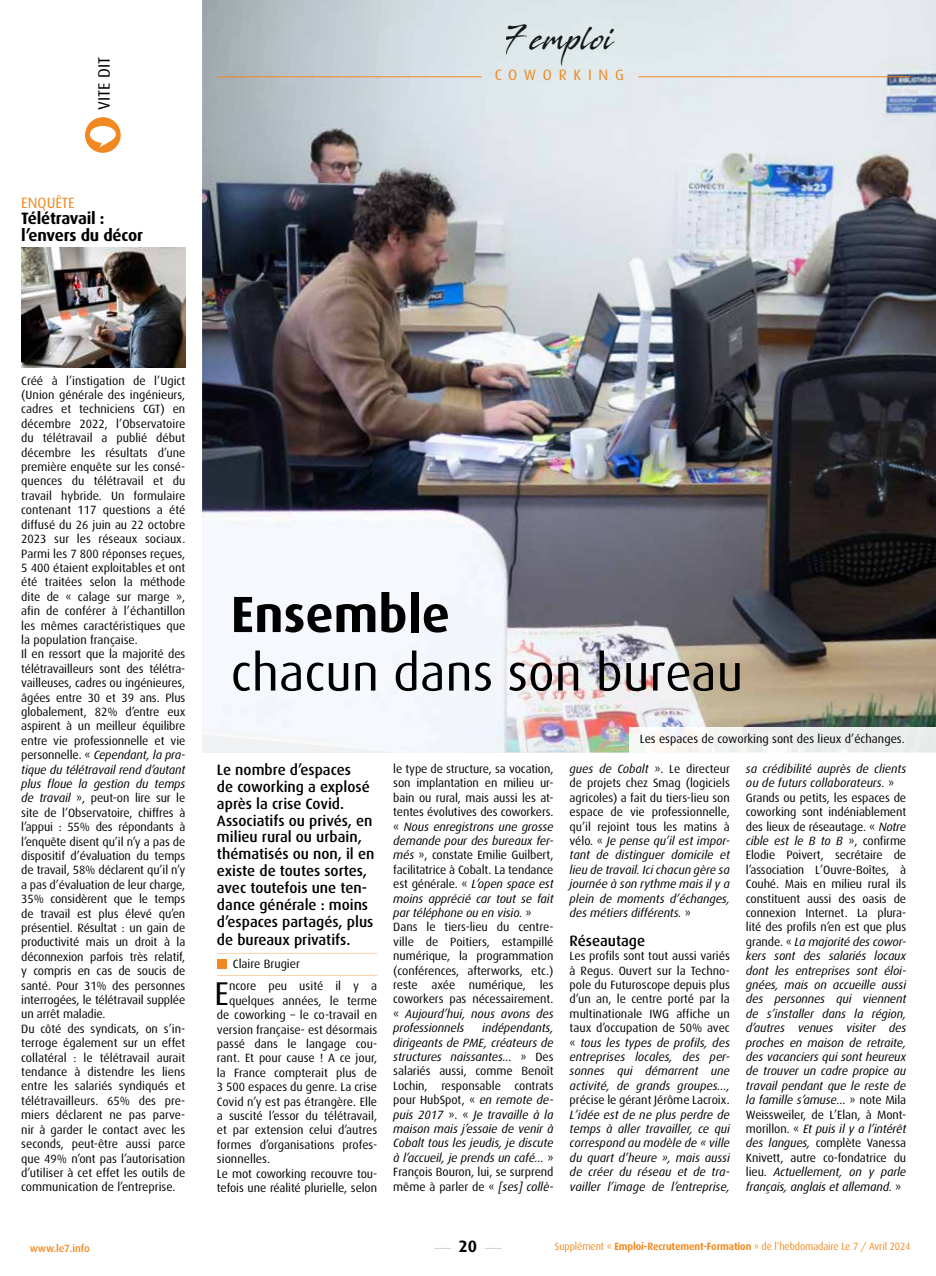
<style>
.page{position:relative;width:936px;height:1276px;background:#fff}
.page>*{position:absolute;margin:0;border:0;box-sizing:border-box;transform-origin:0 0}
.t1{font:51px "Dax";color:#000}
.t2{font:700 51px "Dax";color:#000}
.t3{font:33px "Dax";color:#000}
.t4{font:32.1px "Stingray";letter-spacing:.04em;color:#000;scale:.74 1}
.t5{font:700 16.5px/16.5px "Dax";letter-spacing:-.01em;color:#000}
.t6{font:16.5px "Dax";color:#000}
.t7{font:500 15px/17px "Dax";color:#000}
.t8{font:15px "Dax";letter-spacing:.45em;color:#f18821}
.t9{font:15px "Dax";color:#f18821}
.t10{font:12px/14.4px "Dax";letter-spacing:-.005em;color:#000}
.t11{font:italic 12px/14.4px "Dax";letter-spacing:-.01em;color:#000;text-align:justify}
.t12{font:10.5px "Dax";letter-spacing:-.01em;color:#f28a22;scale:.95 1}
.t13{font:500 10.5px "Dax";letter-spacing:-.01em;color:#f18823}
.s1{font-style:italic}
.s2{font-style:normal}
.s3{font-weight:700}
</style>
<div class="page">
<svg style="left:434px;top:1248px;width:17px;height:1px"></svg>
<svg style="left:485px;top:1248px;width:17px;height:1px"></svg>
<img style="left:202px;top:0;width:733px;height:752px">
<hr style="left:217px;top:953px;width:160px;height:1px;background:#f18821">
<div style="left:217px;top:959px;width:9px;height:9px;background:#f18821"></div>
<hr style="left:217px;top:975px;width:160px;height:1px;background:#f18821">
<hr style="left:217px;top:77px;width:264px;height:1px;background:#f18821">
<hr style="left:638px;top:77px;width:272px;height:1px;background:#f18821">
<svg style="left:85px;top:117px;width:36px;height:36px"></svg>
<div style="left:629px;top:727px;width:306px;height:25px;background:linear-gradient(to right,#faf8f6,#e5eae9)"></div>
<img style="left:21px;top:248px;width:164px;height:120px">
<h3 class="t6" style="left:95px;top:110px;width:54px;rotate:-90deg">VITE DIT</h3>
<p class="t9" style="left:21px;top:194px;width:55px">ENQUÊTE</p>
<h3 class="t5" style="left:21px;top:210px;width:123px">Télétravail : l’envers du décor</h3>
<h3 class="t4" style="left:504px;top:17px;width:149px">7 emploi</h3>
<p class="t8" style="left:494px;top:66px;width:131px">COWORKING</p>
<p class="t10" style="left:21px;top:373px;width:166px">Créé à l’instigation de l’Ugict (Union générale des ingénieurs, cadres et techniciens CGT) en décembre 2022, l’Observatoire du télétravail a publié début décembre les résultats d’une première enquête sur les consé&shy;quences du télétravail et du travail hybride. Un formulaire contenant 117 questions a été diffusé du 26 juin au 22 octobre<br>2023 sur les réseaux sociaux.<br>Parmi les 7 800 réponses reçues,<br>5 400 étaient exploitables et ont été traitées selon la méthode dite de « calage sur marge », afin de conférer à l’échantillon les mêmes caractéristiques que la population française.<br>Il en ressort que la majorité des télétravailleurs sont des télétra&shy;vailleuses, cadres ou ingénieures, âgées entre 30 et 39 ans. Plus globalement, 82% d’entre eux aspirent à un meilleur équilibre entre vie professionnelle et vie personnelle. « <span class="s1">Cependant, la pra&shy;tique du télétravail rend d’autant plus floue la gestion du temps de travail</span> », peut-on lire sur le site de l’Observatoire, chiffres à l’appui : 55% des répondants à l’enquête disent qu’il n’y a pas de dispositif d’évaluation du temps de travail, 58% déclarent qu’il n’y a pas d’évaluation de leur charge,<br>35% considèrent que le temps de travail est plus élevé qu’en présentiel. Résultat : un gain de productivité mais un droit à la déconnexion parfois très relatif, y compris en cas de soucis de santé. Pour 31% des personnes interrogées, le télétravail supplée un arrêt maladie.<br>Du côté des syndicats, on s’in&shy;terroge également sur un effet collatéral : le télétravail aurait tendance à distendre les liens entre les salariés syndiqués et télétravailleurs. 65% des pre&shy;miers déclarent ne pas parve&shy;nir à garder le contact avec les seconds, peut-être aussi parce que 49% n’ont pas l’autorisation d’utiliser à cet effet les outils de communication de l’entreprise.</p>
<h1 class="t2" style="left:231px;top:585px;width:220px">Ensemble</h1>
<h1 class="t1" style="left:231px;top:644px;width:514px">chacun dans son bureau</h1>
<p class="t7" style="left:217px;top:761px;width:159px">Le nombre d’espaces<br>de coworking a explosé après la crise Covid.<br>Associatifs ou privés, en milieu rural ou urbain, thématisés ou non, il en existe de toutes sortes, avec toutefois une ten&shy;dance générale : moins d’espaces partagés, plus de bureaux privatifs.</p>
<p class="t10" style="left:233px;top:956px;width:69px">Claire Brugier</p>
<h2 class="t3" style="left:214px;top:975px;width:16px">E</h2>
<p class="t10" style="left:229px;top:979px;width:150px">ncore peu usité il y a</p>
<p class="t10" style="left:229px;top:993px;width:150px">quelques années, le terme</p>
<p class="t10" style="left:217px;top:1008px;width:162px">de coworking – le co-travail en</p>
<p class="t10" style="left:217px;top:1022px;width:162px">version française- est désormais</p>
<p class="t10" style="left:217px;top:1036px;width:162px">passé dans le langage cou-</p>
<p class="t10" style="left:217px;top:1051px;width:162px">rant. Et pour cause ! A ce jour,</p>
<p class="t10" style="left:217px;top:1065px;width:162px">la France compterait plus de</p>
<p class="t10" style="left:217px;top:1080px;width:162px">3 500 espaces du genre. La crise</p>
<p class="t10" style="left:217px;top:1094px;width:162px">Covid n’y est pas étrangère. Elle</p>
<p class="t10" style="left:217px;top:1108px;width:162px">a suscité l’essor du télétravail,</p>
<p class="t10" style="left:217px;top:1123px;width:162px">et par extension celui d’autres</p>
<p class="t10" style="left:217px;top:1137px;width:162px">formes d’organisations profes-</p>
<p class="t10" style="left:217px;top:1152px;width:55px">sionnelles.</p>
<p class="t10" style="left:217px;top:1166px;width:162px">Le mot coworking recouvre tou-</p>
<p class="t10" style="left:217px;top:1180px;width:162px">tefois une réalité plurielle, selon</p>
<p class="t10" style="left:393px;top:761px;width:162px">le type de structure, sa vocation, son implantation en milieu ur&shy;bain ou rural, mais aussi les at&shy;tentes évolutives des coworkers. « <span class="s1">Nous enregistrons une grosse demande pour des bureaux fer&shy;més</span> », constate Emilie Guilbert, facilitatrice à Cobalt. La tendance est générale. « <span class="s1">L’open space est moins apprécié car tout se fait par téléphone ou en visio.</span> »<br>Dans le tiers-lieu du centre&shy;ville de Poitiers, estampillé numérique, la programmation (conférences, afterworks, etc.) reste axée numérique, les coworkers pas nécessairement. « <span class="s1">Aujourd’hui, nous avons des professionnels</span></p>
<p class="t11" style="left:393px;top:1021px;width:162px;text-indent:89px">indépendants, dirigeants de PME, créateurs de structures naissantes… <span class="s2">» Des salariés aussi, comme Benoît Lochin, responsable contrats pour HubSpot, «</span> en remote de&shy;puis 2017 <span class="s2">». «</span> Je travaille à la maison mais j’essaie de venir à Cobalt tous les jeudis, je discute à l’accueil, je prends un café... <span class="s2">» François Bouron, lui, se surprend même à parler de «</span> [ses] collè-</p>
<p class="t10" style="left:640px;top:732px;width:266px">Les espaces de coworking sont des lieux d’échanges.</p>
<p class="t11" style="left:569px;top:761px;width:162px">gues de Cobalt <span class="s2">». Le directeur de projets chez Smag (logiciels agricoles) a fait du tiers-lieu son espace de vie professionnelle, qu’il rejoint tous les matins à vélo. «</span> Je pense qu’il est impor&shy;tant de distinguer domicile et lieu de travail. Ici chacun gère sa journée à son rythme mais il y a plein de moments d’échanges, des métiers différents. <span class="s2">»</span></p>
<p class="t7" style="left:569px;top:932px;width:77px">Réseautage</p>
<p class="t10" style="left:569px;top:949px;width:162px;text-align:justify">Les profils sont tout aussi variés à Regus. Ouvert sur la Techno&shy;pole du Futuroscope depuis plus d’un an, le centre porté par la multinationale IWG affiche un taux d’occupation de 50% avec « <span class="s1">tous les types de profils, des entreprises locales, des per&shy;sonnes qui démarrent une activité, de grands groupes…,</span></p>
<p class="t10" style="left:569px;top:1093px;width:162px">précise le gérant Jérôme Lacroix.</p>
<p class="t11" style="left:569px;top:1107px;width:162px">L’idée est de ne plus perdre de temps à aller travailler, ce qui correspond au modèle de « ville du quart d’heure », mais aussi de créer du réseau et de tra&shy;vailler l’image de l’entreprise,</p>
<p class="t11" style="left:746px;top:761px;width:162px;text-align:left">sa crédibilité auprès de clients ou de futurs collaborateurs. <span class="s2">»<br>Grands ou petits, les espaces de coworking sont indéniablement des lieux de réseautage. «</span> Notre cible est le B to B <span class="s2">», confirme<br>Elodie Poivert, secrétaire de l’association L’Ouvre-Boîtes, à<br>Couhé. Mais en milieu rural ils constituent aussi des oasis de connexion Internet. La plura&shy;lité des profils n’en est que plus grande. «</span> La majorité des cowor&shy;kers sont des salariés locaux dont les entreprises sont éloi&shy;gnées, mais on accueille aussi des personnes qui viennent de s’installer dans la région, d’autres venues visiter des proches en maison de retraite, des vacanciers qui sont heureux de trouver un cadre propice au travail pendant que le reste de la famille s’amuse… <span class="s2">» note Mila<br>Weissweiler, de L’Elan, à Mont&shy;morillon. «</span> Et puis il y a l’intérêt des langues, <span class="s2">complète Vanessa<br>Knivett, autre co-fondatrice du lieu.</span> Actuellement, on y parle français, anglais et allemand. <span class="s2">»</span></p>
<p class="t13" style="left:30px;top:1242px;width:62px">www.le7.info</p>
<h3 class="t5" style="left:458px;top:1238px;width:20px">20</h3>
<p class="t12" style="left:555px;top:1240px;width:375px">Supplément « <span class="s3">Emploi-Recrutement-Formation</span> » de l’hebdomadaire Le 7 / Avril 2024</p>
</div>
